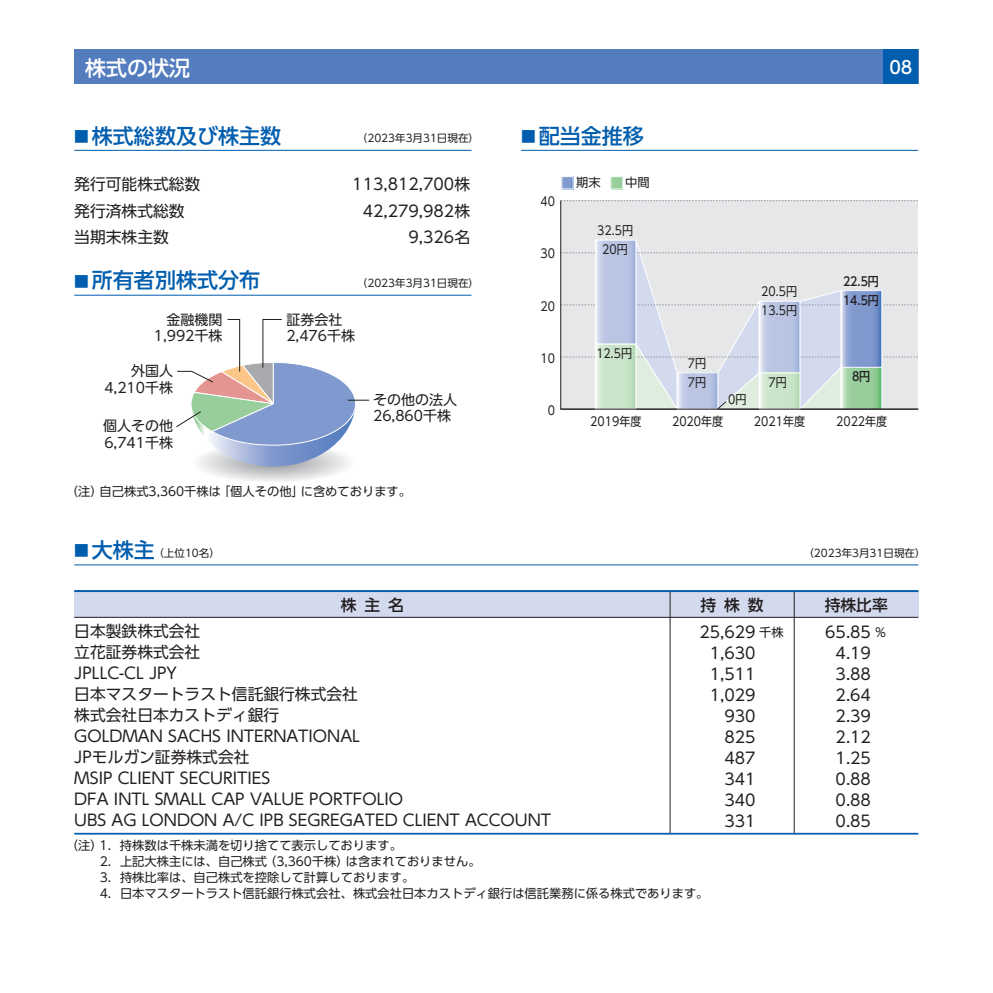
<style>
.page{position:relative;width:993px;height:993px;background:#fff}
.page>*{position:absolute;margin:0;border:0;box-sizing:border-box;transform-origin:0 0}
.t1{font:500 21px "UD Shin Go Pro";color:#015dad}
.t2{font:500 21px "UD Shin Go Pro";color:#fff}
.t3{font:500 17.5px "UD Shin Go Pro";color:#fff}
.t4{font:15.75px/21px "UD Shin Go Pro";color:#231f20}
.t5{font:500 15.75px "UD Shin Go Pro";letter-spacing:.5em;color:#231f20}
.t6{font:14px/16.8px "UD Shin Go Pro";color:#231f20}
.t7{font:12.25px/15.8px "UD Shin Go Pro";color:#231f20}
.t8{font:12.25px/19.1px "UD Shin Go Pro";color:#231f20;scale:.9 1}
.t9{font:500 12.25px/19.1px "UD Shin Go Pro";color:#231f20;scale:.9 1}
.t10{font:10.5px "UD Shin Go Pro";color:#231f20}
.s1{font-size:14.7px}
.s2{font-weight:500;font-size:14.7px;color:#015dad}
.s3{font-weight:500;font-size:21px;color:#015dad}
</style>
<div class="page">
<div style="left:74px;top:50px;width:844px;height:34px;background:#537dbf"></div>
<div style="left:883px;top:50px;width:35px;height:34px;background:#015dad"></div>
<hr style="left:74px;top:150px;width:397px;height:1px;background:#015dad">
<hr style="left:74px;top:295px;width:397px;height:1px;background:#015dad">
<hr style="left:74px;top:564px;width:844px;height:1px;background:#015dad">
<div style="left:74px;top:591px;width:844px;height:26px;background:#d4daee"></div>
<hr style="left:74px;top:616px;width:844px;height:1px;background:#231f20">
<hr style="left:669px;top:591px;width:1px;height:242px;background:#231f20">
<hr style="left:793px;top:591px;width:1px;height:242px;background:#231f20">
<hr style="left:74px;top:832px;width:844px;height:2px;background:#015dad">
<hr style="left:74px;top:590px;width:844px;height:2px;background:#015dad">
<svg style="left:176px;top:319px;width:193px;height:163px"></svg>
<hr style="left:521px;top:150px;width:396px;height:1px;background:#015dad">
<svg style="left:611px;top:178px;width:9px;height:9px"></svg>
<div style="left:609px;top:176px;width:13px;height:13px;border:1px solid #fff"></div>
<svg style="left:562px;top:178px;width:9px;height:9px"></svg>
<div style="left:560px;top:176px;width:13px;height:13px;border:1px solid #fff"></div>
<div style="left:560px;top:200px;width:358px;height:209px;background:#e6e7e9"></div>
<svg style="left:560px;top:237px;width:357px;height:173px;background:#d2dae1"></svg>
<hr style="left:560px;top:408px;width:357px;height:1px;background:#231f20">
<h1 class="t2" style="left:85px;top:50px;width:107px">株式の状況</h1>
<p class="t3" style="left:889px;top:53px;width:25px">08</p>
<h1 class="t1" style="left:74px;top:118px;width:208px"><span class="s1">■</span> 株式総数及び株主数</h1>
<p class="t10" style="left:357px;top:130px;width:124px">（2023年3月31日現在）</p>
<p class="t4" style="left:74px;top:173px;width:128px">発行可能株式総数</p>
<p class="t4" style="left:352px;top:173px;width:119px">113,812,700株</p>
<p class="t4" style="left:74px;top:200px;width:112px">発行済株式総数</p>
<p class="t4" style="left:362px;top:200px;width:109px">42,279,982株</p>
<p class="t4" style="left:74px;top:226px;width:96px">当期末株主数</p>
<p class="t4" style="left:408px;top:226px;width:63px">9,326名</p>
<h1 class="t1" style="left:74px;top:263px;width:187px"><span class="s1">■</span> 所有者別株式分布</h1>
<p class="t10" style="left:357px;top:274px;width:124px">（2023年3月31日現在）</p>
<p class="t6" style="left:154px;top:310px;width:70px;text-align:right">金融機関<br>1,992千株</p>
<p class="t6" style="left:104px;top:362px;width:70px;text-align:right">外国人<br>4,210千株</p>
<p class="t6" style="left:103px;top:417px;width:71px">個人その他<br>6,741千株</p>
<p class="t6" style="left:286px;top:310px;width:70px">証券会社<br>2,476千株</p>
<p class="t6" style="left:373px;top:390px;width:85px">その他の法人<br>26,860千株</p>
<p class="t7" style="left:66px;top:482px;width:346px">（注）自己株式3,360千株は「個人その他」に含めております。</p>
<p class="t10" style="left:74px;top:544px;width:147px"><span class="s2">■</span> <span class="s3">大株主</span>（上位10名）</p>
<h1 class="t1" style="left:521px;top:118px;width:124px"><span class="s1">■</span> 配当金推移</h1>
<p class="t8" style="left:540px;top:191px;width:18px">40</p>
<p class="t8" style="left:540px;top:243px;width:18px">30</p>
<p class="t8" style="left:540px;top:296px;width:18px">20</p>
<p class="t8" style="left:540px;top:348px;width:18px">10</p>
<p class="t8" style="left:547px;top:401px;width:10px">0</p>
<p class="t7" style="left:576px;top:174px;width:75px">期末　　中間</p>
<p class="t8" style="left:597px;top:220px;width:41px;text-align:center">32.5円<br>20円</p>
<p class="t8" style="left:596px;top:343px;width:41px">12.5円</p>
<p class="t8" style="left:687px;top:353px;width:22px">7円<br>7円</p>
<p class="t8" style="left:761px;top:281px;width:41px">20.5円<br>13.5円</p>
<p class="t8" style="left:728px;top:389px;width:22px">0円</p>
<p class="t8" style="left:768px;top:372px;width:22px">7円</p>
<p class="t9" style="left:842px;top:271px;width:41px">22.5円<br>14.5円</p>
<p class="t9" style="left:851px;top:366px;width:22px">8円</p>
<p class="t8" style="left:590px;top:411px;width:58px">2019年度</p>
<p class="t8" style="left:671px;top:411px;width:58px">2020年度</p>
<p class="t8" style="left:753px;top:411px;width:58px">2021年度</p>
<p class="t8" style="left:835px;top:411px;width:58px">2022年度</p>
<p class="t10" style="left:803px;top:544px;width:124px">（2023年3月31日現在）</p>
<p class="t5" style="left:341px;top:591px;width:64px">株主名</p>
<p class="t5" style="left:700px;top:591px;width:64px">持株数</p>
<p class="t5" style="left:824px;top:591px;width:64px">持株比率</p>
<p class="t4" style="left:74px;top:620px;width:478px">日本製鉄株式会社<br>立花証券株式会社<br>JPLLC-CL JPY<br>日本マスタートラスト信託銀行株式会社<br>株式会社日本カストディ銀行<br>GOLDMAN SACHS INTERNATIONAL<br>JPモルガン証券株式会社<br>MSIP CLIENT SECURITIES<br>DFA INTL SMALL CAP VALUE PORTFOLIO<br>UBS AG LONDON A/C IPB SEGREGATED CLIENT ACCOUNT</p>
<p class="t4" style="left:699px;top:621px;width:58px;text-align:right">25,629<br>1,630<br>1,511<br>1,029<br>930<br>825<br>487<br>341<br>340<br>331</p>
<p class="t7" style="left:759px;top:624px;width:26px">千株</p>
<p class="t4" style="left:835px;top:621px;width:37px;text-align:justify;text-indent:-10px">65.85<br>4.19<br>3.88<br>2.64<br>2.39<br>2.12<br>1.25<br>0.88<br>0.88<br>0.85</p>
<p class="t7" style="left:874px;top:624px;width:14px">％</p>
<p class="t7" style="left:100px;top:837px;width:610px;text-indent:-34px">（注）1．持株数は千株未満を切り捨てて表示しております。<br>2．上記大株主には、自己株式（3,360千株）は含まれておりません。<br>3．持株比率は、自己株式を控除して計算しております。<br>4．日本マスタートラスト信託銀行株式会社、株式会社日本カストディ銀行は信託業務に係る株式であります。</p>
</div>
